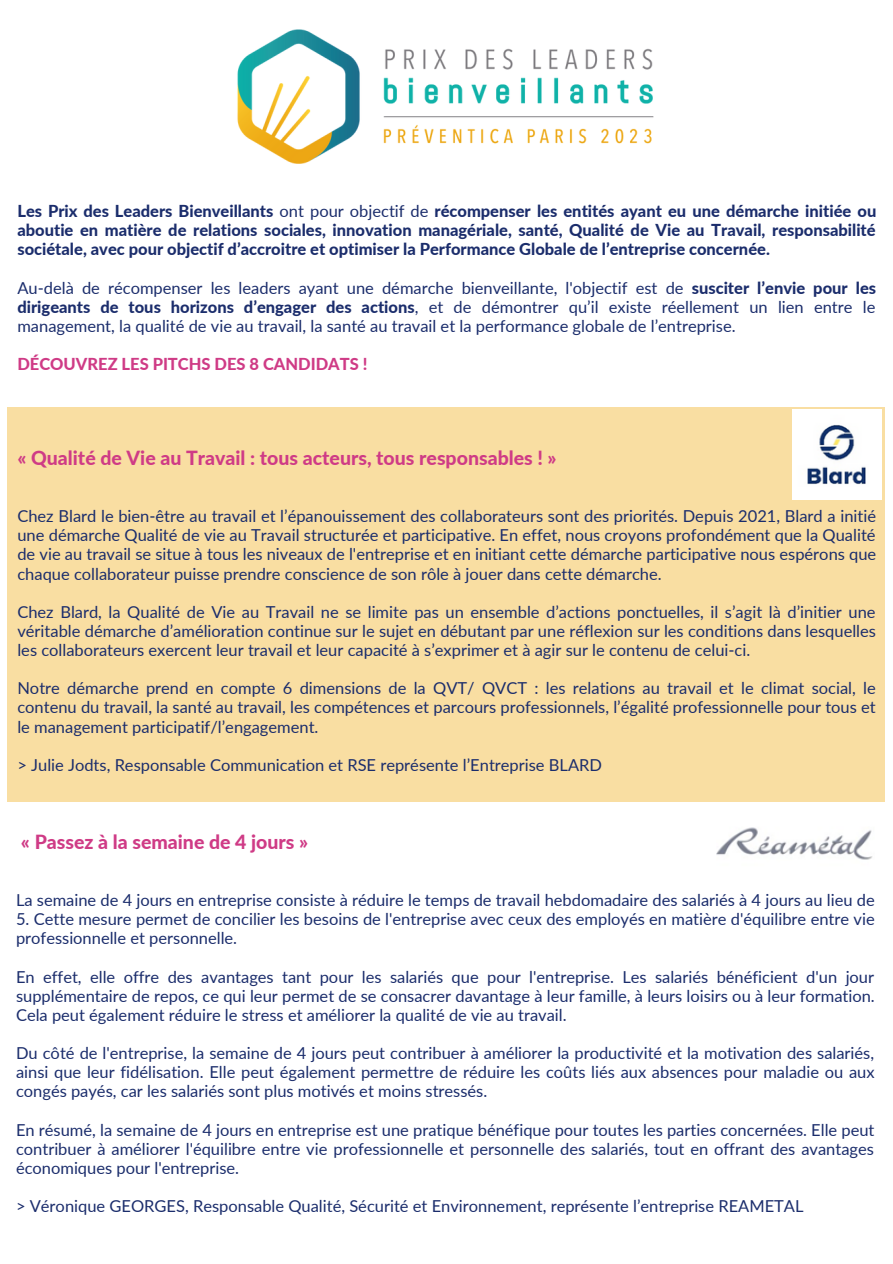
<style>
.page{position:relative;width:893px;height:1264px;background:#fff}
.page>*{position:absolute;margin:0;border:0;box-sizing:border-box;transform-origin:0 0}
.t1{font:800 19.5px "Lato";color:#cf3b86}
.t2{font:16.5px/19px "Lato";color:#1b2d6c;text-align:justify}
.t3{font:800 16.5px/19px "Lato";color:#1b2d6c;text-align:justify}
.t4{font:800 16.5px "Lato";color:#cf3b86}
.s1{font-weight:400}
.s2{font-weight:800}
</style>
<div class="page">
<img style="left:237px;top:30px;width:417px;height:134px">
<div style="left:8px;top:407px;width:876px;height:394px;background:#f9dea2"></div>
<img style="left:792px;top:409px;width:89px;height:90px">
<img style="left:716px;top:827px;width:156px;height:33px">
<p class="t3" style="left:17px;top:201px;width:860px">Les Prix des Leaders Bienveillants <span class="s1">ont pour objectif de</span> récompenser les entités ayant eu une démarche initiée ou aboutie en matière de relations sociales, innovation managériale, santé, Qualité de Vie au Travail, responsabilité sociétale, avec pour objectif d’accroitre et optimiser la Performance Globale de l’entreprise concernée.</p>
<p class="t2" style="left:17px;top:277px;width:860px">Au-delà de récompenser les leaders ayant une démarche bienveillante, l'objectif est de <span class="s2">susciter l’envie pour les dirigeants de tous horizons d’engager des actions</span>, et de démontrer qu’il existe réellement un lien entre le management, la qualité de vie au travail, la santé au travail et la performance globale de l’entreprise.</p>
<p class="t4" style="left:17px;top:354px;width:351px">DÉCOUVREZ LES PITCHS DES 8 CANDIDATS !</p>
<p class="t1" style="left:17px;top:445px;width:540px">« Qualité de Vie au Travail : tous acteurs, tous responsables ! »</p>
<p class="t2" style="left:17px;top:506px;width:860px">Chez Blard le bien-être au travail et l’épanouissement des collaborateurs sont des priorités. Depuis 2021, Blard a initié une démarche Qualité de vie au Travail structurée et participative. En effet, nous croyons profondément que la Qualité de vie au travail se situe à tous les niveaux de l'entreprise et en initiant cette démarche participative nous espérons que chaque collaborateur puisse prendre conscience de son rôle à jouer dans cette démarche.</p>
<p class="t2" style="left:17px;top:602px;width:860px">Chez Blard, la Qualité de Vie au Travail ne se limite pas un ensemble d’actions ponctuelles, il s’agit là d’initier une véritable démarche d’amélioration continue sur le sujet en débutant par une réflexion sur les conditions dans lesquelles les collaborateurs exercent leur travail et leur capacité à s’exprimer et à agir sur le contenu de celui-ci.</p>
<p class="t2" style="left:17px;top:678px;width:859px">Notre démarche prend en compte 6 dimensions de la QVT/ QVCT : les relations au travail et le climat social, le contenu du travail, la santé au travail, les compétences et parcours professionnels, l’égalité professionnelle pour tous et le management participatif/l’engagement.</p>
<p class="t2" style="left:17px;top:754px;width:586px">&gt; Julie Jodts, Responsable Communication et RSE représente l’Entreprise BLARD</p>
<p class="t1" style="left:21px;top:829px;width:289px">« Passez à la semaine de 4 jours »</p>
<p class="t2" style="left:16px;top:890px;width:860px">La semaine de 4 jours en entreprise consiste à réduire le temps de travail hebdomadaire des salariés à 4 jours au lieu de</p>
<p class="t2" style="left:16px;top:909px;width:860px">5. Cette mesure permet de concilier les besoins de l'entreprise avec ceux des employés en matière d'équilibre entre vie professionnelle et personnelle.</p>
<p class="t2" style="left:16px;top:966px;width:860px">En effet, elle offre des avantages tant pour les salariés que pour l'entreprise. Les salariés bénéficient d'un jour supplémentaire de repos, ce qui leur permet de se consacrer davantage à leur famille, à leurs loisirs ou à leur formation.<br>Cela peut également réduire le stress et améliorer la qualité de vie au travail.</p>
<p class="t2" style="left:16px;top:1043px;width:860px">Du côté de l'entreprise, la semaine de 4 jours peut contribuer à améliorer la productivité et la motivation des salariés, ainsi que leur fidélisation. Elle peut également permettre de réduire les coûts liés aux absences pour maladie ou aux congés payés, car les salariés sont plus motivés et moins stressés.</p>
<p class="t2" style="left:16px;top:1119px;width:859px">En résumé, la semaine de 4 jours en entreprise est une pratique bénéfique pour toutes les parties concernées. Elle peut contribuer à améliorer l'équilibre entre vie professionnelle et personnelle des salariés, tout en offrant des avantages économiques pour l'entreprise.</p>
<p class="t2" style="left:16px;top:1196px;width:789px">&gt; Véronique GEORGES, Responsable Qualité, Sécurité et Environnement, représente l’entreprise REAMETAL</p>
</div>
